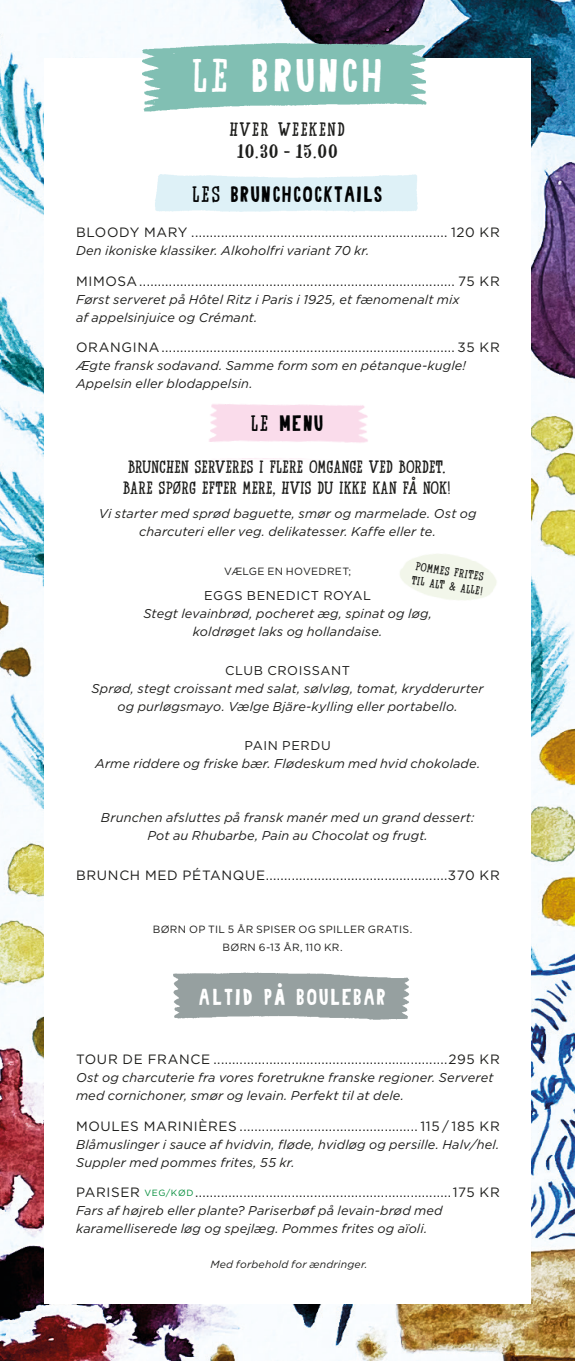
<style>
.page{position:relative;width:575px;height:1361px;background:#fff}
.page>*{position:absolute;margin:0;border:0;box-sizing:border-box;transform-origin:0 0}
.t1{font:47.7px "Carreau Condensed Carreau Condens";letter-spacing:.04em;color:#fff}
.t2{font:23.25px "Carreau Condensed Carreau Condens";letter-spacing:.06em;color:#fff}
.t3{font:22.5px "Carreau Condensed Carreau Condens";letter-spacing:.04em;color:#020304}
.t4{font:19.5px "Sur Place Serif Sur Place Serif";letter-spacing:.045em;color:#1d1d1b}
.bröd_gotham{font:18px "Sur Place Serif Sur Place Serif";letter-spacing:-.01em;color:#1d1d1b}
.h3_gotham{font:13.5px "Gotham";letter-spacing:.05em;color:#1d1d1b}
.bröd_gotham-2{font:italic 12.75px/18px "Gotham";letter-spacing:.01em;color:#1d1d1b;text-align:center}
.bröd_gotham-3{font:12.75px "Gotham";letter-spacing:.045em;color:#1d1d1b}
.t5{font:12px/14.4px "Sur Place Serif Sur Place Serif";color:#1d1d1b;scale:1.05 1}
.bröd_gotham-4{font:10.5px/18px "Gotham";letter-spacing:.025em;color:#1d1d1b;text-align:center}
.bröd_gotham-5{font:italic 10.5px "Gotham";letter-spacing:.02em;color:#1d1d1b}
.s1{font-family:"Sur Place Serif Sur Place Serif"}
.s2{font-size:9px;color:#008c39}
</style>
<div class="page">
<img style="left:0;top:0;width:574px;height:1361px">
<div style="left:44px;top:58px;width:486px;height:1245px;background:#fff"></div>
<img style="left:129px;top:30px;width:322px;height:82px">
<img style="left:173px;top:972px;width:236px;height:48px">
<img style="left:209px;top:404px;width:159px;height:55px">
<p class="t1" style="left:191px;top:45px;width:192px"><span class="s1">LE</span> BRUNCH</p>
<p class="t4" style="left:229px;top:117px;width:117px">HVER WEEKEND</p>
<p class="t4" style="left:236px;top:139px;width:102px">10.30 - 15.00</p>
<p class="t3" style="left:192px;top:180px;width:191px"><span class="s1">LES</span> BRUNCHCOCKTAILS</p>
<p class="h3_gotham" style="left:76px;top:225px;width:425px">BLOODY MARY ..................................................................... 120 KR</p>
<p class="bröd_gotham-2" style="left:76px;top:242px;width:294px">Den ikoniske klassiker. Alkoholfri variant 70 kr.</p>
<p class="h3_gotham" style="left:76px;top:274px;width:425px">MIMOSA..................................................................................... 75 KR</p>
<p class="bröd_gotham-2" style="left:76px;top:290px;width:385px">Først serveret på Hôtel Ritz i Paris i 1925, et fænomenalt mix</p>
<p class="bröd_gotham-2" style="left:76px;top:308px;width:183px">af appelsinjuice og Crémant.</p>
<p class="h3_gotham" style="left:76px;top:340px;width:425px">ORANGINA............................................................................... 35 KR</p>
<p class="bröd_gotham-2" style="left:76px;top:357px;width:391px;text-align:left">Ægte fransk sodavand. Samme form som en pétanque-kugle!<br>Appelsin eller blodappelsin.</p>
<p class="t3" style="left:250px;top:409px;width:74px"><span class="s1">LE</span> MENU</p>
<p class="bröd_gotham" style="left:128px;top:456px;width:319px">BRUNCHEN SERVERES I FLERE OMGANGE VED BORDET.</p>
<p class="bröd_gotham" style="left:123px;top:477px;width:330px">BARE SPØRG EFTER MERE, HVIS DU IKKE KAN FÅ NOK!</p>
<p class="bröd_gotham-2" style="left:99px;top:504px;width:379px">Vi starter med sprød baguette, smør og marmelade. Ost og charcuteri eller veg. delikatesser. Kaffe eller te.</p>
<p class="bröd_gotham-4" style="left:224px;top:562px;width:128px">VÆLGE EN HOVEDRET;</p>
<p class="bröd_gotham-3" style="left:204px;top:589px;width:168px">EGGS BENEDICT ROYAL</p>
<p class="bröd_gotham-2" style="left:143px;top:605px;width:290px">Stegt levainbrød, pocheret æg, spinat og løg, koldrøget laks og hollandaise.</p>
<p class="bröd_gotham-3" style="left:225px;top:664px;width:126px">CLUB CROISSANT</p>
<p class="bröd_gotham-2" style="left:91px;top:680px;width:393px">Sprød, stegt croissant med salat, sølvløg, tomat, krydderurter og purløgsmayo. Vælge Bjäre-kylling eller portabello.</p>
<p class="bröd_gotham-3" style="left:244px;top:739px;width:88px">PAIN PERDU</p>
<p class="bröd_gotham-2" style="left:95px;top:755px;width:386px">Arme riddere og friske bær. Flødeskum med hvid chokolade.</p>
<p class="t5" style="left:415px;top:558px;width:70px;rotate:9deg">POMMES FRITES<br>TIL ALT &amp; ALLE!</p>
<p class="bröd_gotham-2" style="left:101px;top:809px;width:374px">Brunchen afsluttes på fransk manér med un grand dessert:<br>Pot au Rhubarbe, Pain au Chocolat og frugt.</p>
<p class="h3_gotham" style="left:76px;top:867px;width:425px">BRUNCH MED PÉTANQUE.................................................370 KR</p>
<p class="bröd_gotham-4" style="left:153px;top:920px;width:261px">BØRN OP TIL 5 ÅR SPISER OG SPILLER GRATIS.<br>BØRN 6-13 ÅR, 110 KR.</p>
<p class="t2" style="left:198px;top:981px;width:189px">ALTID PÅ BOULEBAR</p>
<p class="h3_gotham" style="left:76px;top:1052px;width:425px">TOUR DE FRANCE ...............................................................295 KR</p>
<p class="bröd_gotham-2" style="left:76px;top:1069px;width:418px;text-align:left">Ost og charcuterie fra vores foretrukne franske regioner. Serveret med cornichoner, smør og levain. Perfekt til at dele.</p>
<p class="h3_gotham" style="left:76px;top:1118px;width:425px">MOULES MARINIÈRES ................................................ 115 / 185 KR</p>
<p class="bröd_gotham-2" style="left:76px;top:1135px;width:424px;text-align:left">Blåmuslinger i sauce af hvidvin, fløde, hvidløg og persille. Halv/hel.<br>Suppler med pommes frites, 55 kr.</p>
<p class="h3_gotham" style="left:76px;top:1185px;width:425px">PARISER <span class="s2">VEG/KØD</span> .....................................................................175 KR</p>
<p class="bröd_gotham-2" style="left:76px;top:1202px;width:368px;text-align:left">Fars af højreb eller plante? Pariserbøf på levain-brød med karamelliserede løg og spejlæg. Pommes frites og aïoli.</p>
<p class="bröd_gotham-5" style="left:210px;top:1258px;width:158px">Med forbehold for ændringer.</p>
</div>
